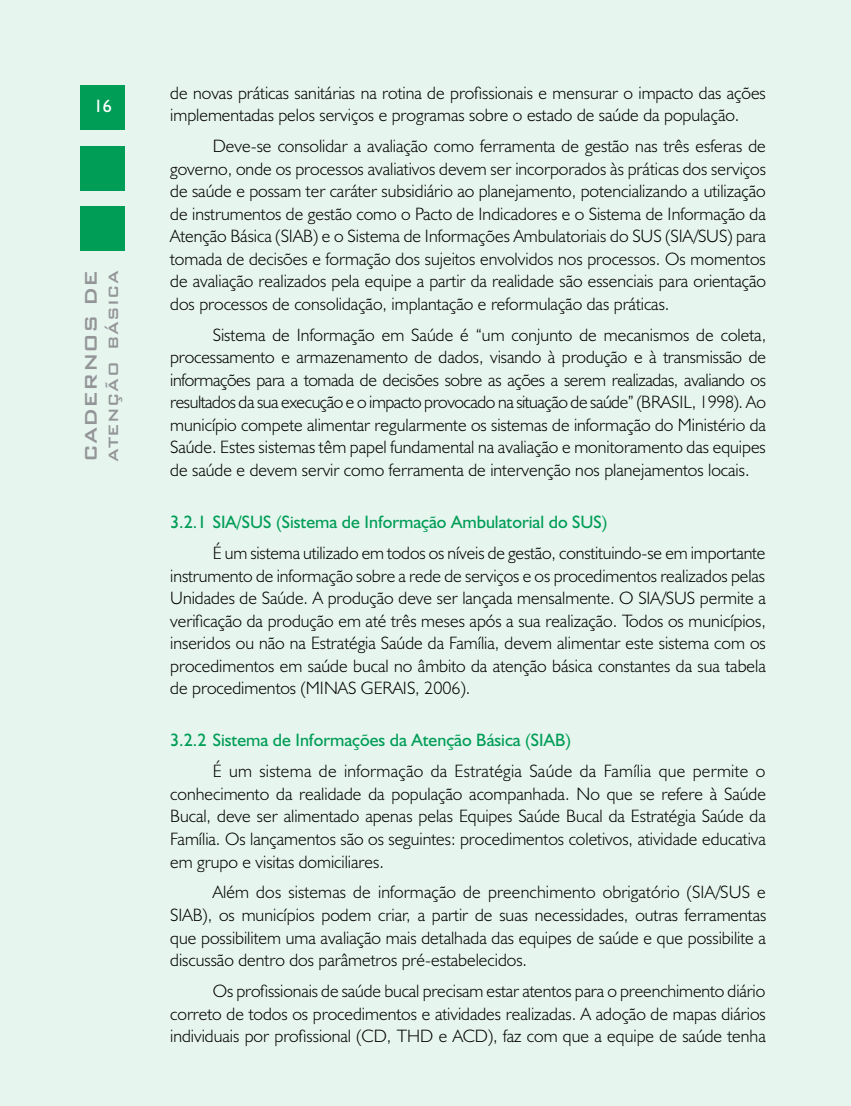
<style>
.page{position:relative;width:851px;height:1106px;background:#fff}
.page>*{position:absolute;margin:0;border:0;box-sizing:border-box;transform-origin:0 0}
.t1{font:500 22.5px "Bank Gothic BT";color:#939598}
.t2{font:300 18px/22.5px "Humanist 521 BT";color:#000;text-align:justify}
.t3{font:18px "Humanist 521 BT";color:#009d57}
.t4{font:500 18px "Bank Gothic BT";letter-spacing:.025em;color:#939598}
.t5{font:18px "Humanist 521 BT";color:#fff}
</style>
<div class="page">
<div style="left:0;top:0;width:850px;height:1106px;background:#e6f5ee"></div>
<div style="left:80px;top:85px;width:44px;height:44px;background:#009d57"></div>
<div style="left:80px;top:146px;width:44px;height:44px;background:#009d57"></div>
<div style="left:80px;top:207px;width:44px;height:44px;background:#009d57"></div>
<p class="t5" style="left:94px;top:95px;width:20px">16</p>
<p class="t1" style="left:79px;top:461px;width:193px;rotate:-90deg">CADERNOS DE</p>
<p class="t4" style="left:104px;top:461px;width:193px;rotate:-90deg">ATENÇÃO BÁSICA</p>
<p class="t2" style="left:170px;top:81px;width:597px">de novas práticas sanitárias na rotina de profissionais e mensurar o impacto das ações implementadas pelos serviços e programas sobre o estado de saúde da população.</p>
<p class="t2" style="left:170px;top:135px;width:597px;text-indent:43px">Deve-se consolidar a avaliação como ferramenta de gestão nas três esferas de governo, onde os processos avaliativos devem ser incorporados às práticas dos serviços de saúde e possam ter caráter subsidiário ao planejamento, potencializando a utilização de instrumentos de gestão como o Pacto de Indicadores e o Sistema de Informação da Atenção Básica (SIAB) e o Sistema de Informações Ambulatoriais do SUS (SIA/SUS) para tomada de decisões e formação dos sujeitos envolvidos nos processos. Os momentos de avaliação realizados pela equipe a partir da realidade são essenciais para orientação dos processos de consolidação, implantação e reformulação das práticas.</p>
<p class="t2" style="left:170px;top:323px;width:597px;text-indent:43px">Sistema de Informação em Saúde é “um conjunto de mecanismos de coleta, processamento e armazenamento de dados, visando à produção e à transmissão de informações para a tomada de decisões sobre as ações a serem realizadas, avaliando os resultados da sua execução e o impacto provocado na situação de saúde” (BRASIL, 1998). Ao município compete alimentar regularmente os sistemas de informação do Ministério da Saúde. Estes sistemas têm papel fundamental na avaliação e monitoramento das equipes de saúde e devem servir como ferramenta de intervenção nos planejamentos locais.</p>
<p class="t3" style="left:170px;top:511px;width:439px">3.2.1 SIA/SUS (Sistema de Informação Ambulatorial do SUS)</p>
<p class="t2" style="left:170px;top:541px;width:597px;text-indent:43px">É um sistema utilizado em todos os níveis de gestão, constituindo-se em importante instrumento de informação sobre a rede de serviços e os procedimentos realizados pelas Unidades de Saúde. A produção deve ser lançada mensalmente. O SIA/SUS permite a verificação da produção em até três meses após a sua realização. Todos os municípios, inseridos ou não na Estratégia Saúde da Família, devem alimentar este sistema com os procedimentos em saúde bucal no âmbito da atenção básica constantes da sua tabela de procedimentos (MINAS GERAIS, 2006).</p>
<p class="t3" style="left:170px;top:729px;width:402px">3.2.2 Sistema de Informações da Atenção Básica (SIAB)</p>
<p class="t2" style="left:170px;top:759px;width:597px;text-indent:43px">É um sistema de informação da Estratégia Saúde da Família que permite o conhecimento da realidade da população acompanhada. No que se refere à Saúde Bucal, deve ser alimentado apenas pelas Equipes Saúde Bucal da Estratégia Saúde da Família. Os lançamentos são os seguintes: procedimentos coletivos, atividade educativa em grupo e visitas domiciliares.</p>
<p class="t2" style="left:170px;top:880px;width:597px;text-indent:43px">Além dos sistemas de informação de preenchimento obrigatório (SIA/SUS e SIAB), os municípios podem criar, a partir de suas necessidades, outras ferramentas que possibilitem uma avaliação mais detalhada das equipes de saúde e que possibilite a discussão dentro dos parâmetros pré-estabelecidos.</p>
<p class="t2" style="left:170px;top:979px;width:597px;text-indent:43px">Os profissionais de saúde bucal precisam estar atentos para o preenchimento diário correto de todos os procedimentos e atividades realizadas. A adoção de mapas diários individuais por profissional (CD, THD e ACD), faz com que a equipe de saúde tenha</p>
</div>
